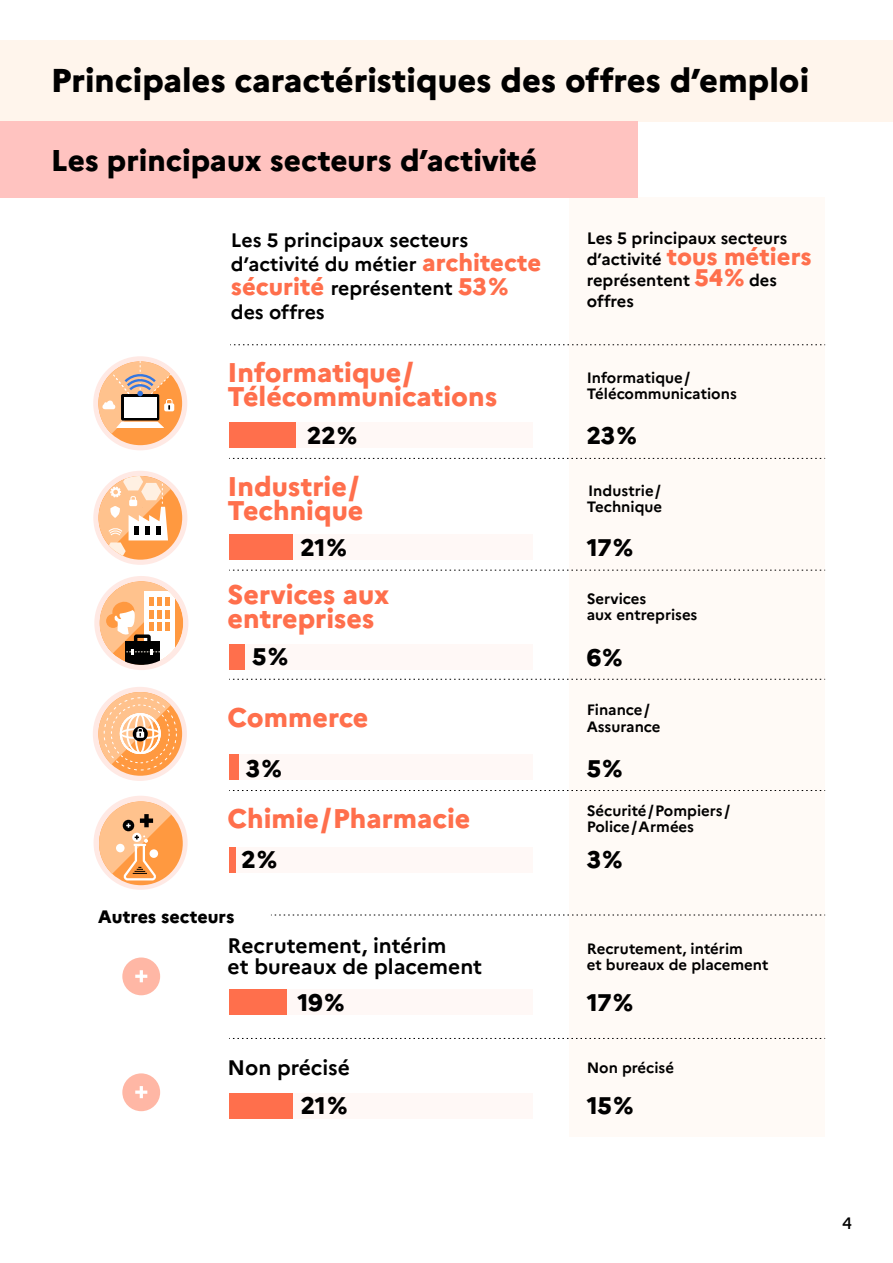
<style>
.page{position:relative;width:893px;height:1263px;background:#fff}
.page>*{position:absolute;margin:0;border:0;box-sizing:border-box;transform-origin:0 0}
.t1{font:800 33px "Marianne";color:#000}
.t2{font:800 30px "Marianne";color:#000}
.t3{font:800 27px/24px "Marianne";color:#ff6f4c}
.t4{font:800 24px "Marianne";letter-spacing:-.015em;color:#000}
.t5{font:800 24px "Marianne";color:#ff6f4c}
.t6{font:700 21px/21px "Marianne";color:#000}
.t7{font:700 19.5px/24px "Marianne";color:#000}
.t8{font:800 18px "Marianne";color:#000}
.t9{font:700 16.5px/21px "Marianne";color:#000}
.t10{font:500 16.5px "Marianne";color:#000}
.t11{font:700 15px/16.5px "Marianne";color:#000}
.s1{font-weight:800;font-size:24px;color:#ff6f4c}
.s2{font-weight:700;font-size:16.5px;color:#000}
</style>
<div class="page">
<div style="left:569px;top:197px;width:255px;height:940px;background:#fffaf6"></div>
<div style="left:0;top:40px;width:893px;height:81px;background:#fff5ec"></div>
<div style="left:229px;top:989px;width:304px;height:25px;background:#fff8f6"></div>
<div style="left:229px;top:1094px;width:304px;height:25px;background:#fff8f6"></div>
<svg style="left:229px;top:458px;width:596px;height:1px"></svg>
<svg style="left:229px;top:570px;width:596px;height:1px"></svg>
<svg style="left:229px;top:679px;width:596px;height:1px"></svg>
<svg style="left:229px;top:790px;width:596px;height:1px"></svg>
<svg style="left:229px;top:1038px;width:596px;height:1px"></svg>
<div style="left:229px;top:535px;width:304px;height:25px;background:#fff8f6"></div>
<div style="left:229px;top:644px;width:304px;height:25px;background:#fff8f6"></div>
<div style="left:229px;top:754px;width:304px;height:26px;background:#fff8f6"></div>
<div style="left:229px;top:848px;width:304px;height:25px;background:#fff8f6"></div>
<div style="left:93px;top:687px;width:94px;height:94px;background:#ffe9e4;border-radius:50%"></div>
<div style="left:94px;top:796px;width:94px;height:94px;background:#ffe9e4;border-radius:50%"></div>
<div style="left:93px;top:471px;width:94px;height:94px;background:#ffe9e4;border-radius:50%"></div>
<div style="left:0;top:121px;width:638px;height:76px;background:#ffc3c0"></div>
<div style="left:94px;top:576px;width:94px;height:94px;background:#ffe9e4;border-radius:50%"></div>
<svg style="left:99px;top:476px;width:83px;height:84px"></svg>
<div style="left:93px;top:356px;width:94px;height:94px;background:#ffe9e4;border-radius:50%"></div>
<svg style="left:98px;top:361px;width:84px;height:84px"></svg>
<div style="left:229px;top:422px;width:304px;height:25px;background:#fff8f6"></div>
<svg style="left:271px;top:915px;width:554px;height:1px"></svg>
<div style="left:122px;top:957px;width:38px;height:38px;background:#ffb7a5;border-radius:50%"></div>
<svg style="left:135px;top:970px;width:12px;height:12px"></svg>
<div style="left:122px;top:1073px;width:38px;height:38px;background:#ffb7a5;border-radius:50%"></div>
<svg style="left:135px;top:1086px;width:12px;height:12px"></svg>
<svg style="left:230px;top:344px;width:595px;height:1px"></svg>
<svg style="left:100px;top:581px;width:83px;height:84px"></svg>
<svg style="left:98px;top:692px;width:84px;height:84px"></svg>
<svg style="left:99px;top:801px;width:84px;height:84px"></svg>
<div style="left:116px;top:844px;width:9px;height:8px;background:#fff;border-radius:50%"></div>
<div style="left:149px;top:849px;width:9px;height:9px;background:#fff;border-radius:50%"></div>
<div style="left:229px;top:422px;width:67px;height:25px;background:#ff6f4c"></div>
<div style="left:229px;top:535px;width:64px;height:25px;background:#ff6f4c"></div>
<div style="left:229px;top:644px;width:15px;height:25px;background:#ff6f4c"></div>
<div style="left:229px;top:754px;width:9px;height:26px;background:#ff6f4c"></div>
<div style="left:229px;top:848px;width:6px;height:25px;background:#ff6f4c"></div>
<div style="left:229px;top:989px;width:58px;height:25px;background:#ff6f4c"></div>
<div style="left:229px;top:1094px;width:64px;height:25px;background:#ff6f4c"></div>
<h1 class="t1" style="left:51px;top:60px;width:760px">Principales caractéristiques des offres d’emploi</h1>
<h2 class="t2" style="left:51px;top:142px;width:488px">Les principaux secteurs d’activité</h2>
<h3 class="t7" style="left:231px;top:228px;width:312px">Les 5 principaux secteurs d’activité du métier <span class="s1">architecte sécurité</span> représentent <span class="s1">53 % </span>des offres</h3>
<p class="t9" style="left:587px;top:228px;width:202px">Les 5 principaux secteurs</p>
<h3 class="t5" style="left:587px;top:242px;width:227px"><span class="s2">d’activité</span> tous métiers</h3>
<p class="t9" style="left:587px;top:270px;width:192px">représentent <span class="s1">54 %</span> des offres</p>
<h3 class="t3" style="left:228px;top:361px;width:271px">Informatique /<br>Télécommunications</h3>
<p class="t11" style="left:587px;top:369px;width:152px">Informatique /<br>Télécommunications</p>
<h3 class="t4" style="left:307px;top:420px;width:52px">22 %</h3>
<h3 class="t4" style="left:587px;top:420px;width:52px">23 %</h3>
<h3 class="t3" style="left:228px;top:474px;width:137px">Industrie /<br>Technique</h3>
<p class="t11" style="left:587px;top:482px;width:77px">Industrie /<br>Technique</p>
<h3 class="t4" style="left:300px;top:533px;width:48px">21 %</h3>
<h3 class="t4" style="left:587px;top:532px;width:48px">17 %</h3>
<h3 class="t3" style="left:228px;top:582px;width:163px">Services aux entreprises</h3>
<p class="t11" style="left:587px;top:590px;width:112px">Services<br>aux entreprises</p>
<h3 class="t4" style="left:252px;top:642px;width:37px">5 %</h3>
<h3 class="t4" style="left:587px;top:642px;width:37px">6 %</h3>
<h3 class="t3" style="left:228px;top:706px;width:142px">Commerce</h3>
<p class="t11" style="left:587px;top:702px;width:75px">Finance /<br>Assurance</p>
<h3 class="t4" style="left:246px;top:753px;width:37px">3 %</h3>
<h3 class="t4" style="left:587px;top:753px;width:37px">5 %</h3>
<h3 class="t3" style="left:228px;top:806px;width:244px">Chimie / Pharmacie</h3>
<p class="t11" style="left:587px;top:802px;width:145px">Sécurité / Pompiers /<br>Police / Armées</p>
<h3 class="t4" style="left:241px;top:845px;width:37px">2 %</h3>
<h3 class="t4" style="left:587px;top:845px;width:37px">3 %</h3>
<p class="t8" style="left:98px;top:905px;width:138px">Autres secteurs</p>
<h3 class="t6" style="left:228px;top:935px;width:256px">Recrutement, intérim<br>et bureaux de placement</h3>
<p class="t11" style="left:587px;top:940px;width:183px">Recrutement, intérim<br>et bureaux de placement</p>
<h3 class="t4" style="left:297px;top:988px;width:49px">19 %</h3>
<h3 class="t4" style="left:587px;top:988px;width:48px">17 %</h3>
<h3 class="t6" style="left:228px;top:1057px;width:124px">Non précisé</h3>
<p class="t11" style="left:587px;top:1059px;width:89px">Non précisé</p>
<h3 class="t4" style="left:301px;top:1091px;width:48px">21 %</h3>
<h3 class="t4" style="left:587px;top:1091px;width:48px">15 %</h3>
<p class="t10" style="left:842px;top:1213px;width:11px">4</p>
</div>
